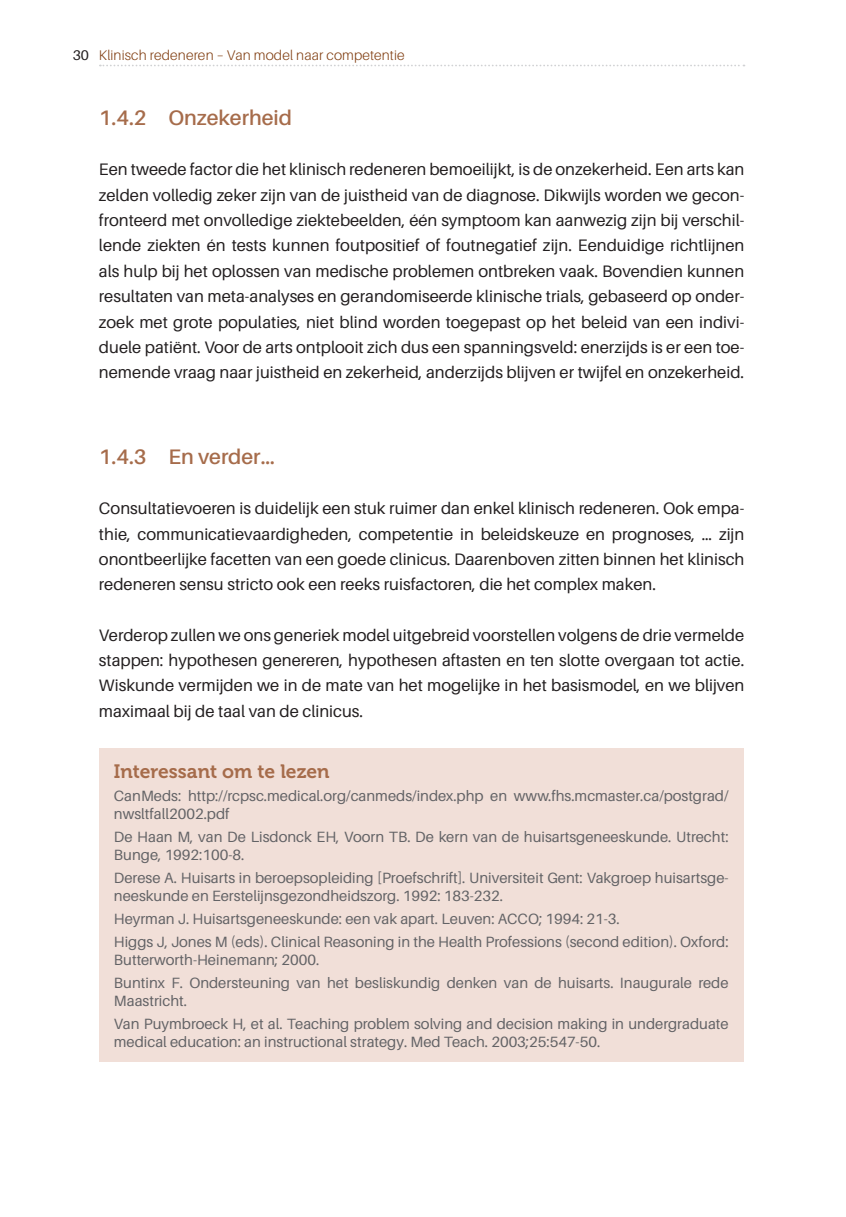
<style>
.page{position:relative;width:846px;height:1217px;background:#fff}
.page>*{position:absolute;margin:0;border:0;box-sizing:border-box;transform-origin:0 0}
.t1{font:600 21px "Aileron";color:#a66c4b}
.t2{font:19.25px "Museo 700";color:#a66c4b}
.t3{font:16.62px/25.4px "Aileron";color:#231f20;text-align:justify}
.t4{font:14.88px/18px "Aileron";color:#636366}
.t5{font:300 14px "Aileron";letter-spacing:.01em;color:#824014}
.s1{font-weight:400;color:#231f20}
</style>
<div class="page">
<svg style="left:100px;top:65px;width:644px;height:1px"></svg>
<div style="left:99px;top:748px;width:644px;height:314px;background:#f1dfd8"></div>
<p class="t5" style="left:73px;top:47px;width:333px"><span class="s1">30</span> Klinisch redeneren – Van model naar competentie</p>
<p class="t1" style="left:99px;top:106px;width:195px">1.4.2 Onzekerheid</p>
<p class="t3" style="left:99px;top:157px;width:646px">Een tweede factor die het klinisch redeneren bemoeilijkt, is de onzekerheid. Een arts kan zelden volledig zeker zijn van de juistheid van de diagnose. Dikwijls worden we gecon&shy;fronteerd met onvolledige ziektebeelden, één symptoom kan aanwezig zijn bij verschil&shy;lende ziekten én tests kunnen foutpositief of foutnegatief zijn. Eenduidige richtlijnen als hulp bij het oplossen van medische problemen ontbreken vaak. Bovendien kunnen resultaten van meta-analyses en gerandomiseerde klinische trials, gebaseerd op onder&shy;zoek met grote populaties, niet blind worden toegepast op het beleid van een indivi&shy;duele patiënt. Voor de arts ontplooit zich dus een spanningsveld: enerzijds is er een toe&shy;nemende vraag naar juistheid en zekerheid, anderzijds blijven er twijfel en onzekerheid.</p>
<p class="t1" style="left:99px;top:445px;width:177px">1.4.3 En verder…</p>
<p class="t3" style="left:99px;top:496px;width:646px">Consultatievoeren is duidelijk een stuk ruimer dan enkel klinisch redeneren. Ook empa&shy;thie, communicatievaardigheden, competentie in beleidskeuze en prognoses, … zijn onontbeerlijke facetten van een goede clinicus. Daarenboven zitten binnen het klinisch redeneren sensu stricto ook een reeks ruisfactoren, die het complex maken.</p>
<p class="t3" style="left:99px;top:622px;width:646px">Verderop zullen we ons generiek model uitgebreid voorstellen volgens de drie vermelde stappen: hypothesen genereren, hypothesen aftasten en ten slotte overgaan tot actie.<br>Wiskunde vermijden we in de mate van het mogelijke in het basismodel, en we blijven maximaal bij de taal van de clinicus.</p>
<p class="t2" style="left:114px;top:760px;width:217px">Interessant om te lezen</p>
<p class="t4" style="left:114px;top:787px;width:616px">CanMeds: http://rcpsc.medical.org/canmeds/index.php en www.fhs.mcmaster.ca/postgrad/ nwsltfall2002.pdf</p>
<p class="t4" style="left:114px;top:828px;width:616px">De Haan M, van De Lisdonck EH, Voorn TB. De kern van de huisartsgeneeskunde. Utrecht:<br>Bunge, 1992:100-8.</p>
<p class="t4" style="left:114px;top:869px;width:616px">Derese A. Huisarts in beroepsopleiding [Proefschrift]. Universiteit Gent: Vakgroep huisartsge&shy;neeskunde en Eerstelijnsgezondheidszorg. 1992: 183-232.</p>
<p class="t4" style="left:114px;top:907px;width:616px;line-height:22.9px">Heyrman J. Huisartsgeneeskunde: een vak apart. Leuven: ACCO; 1994: 21-3.<br>Higgs J, Jones M (eds). Clinical Reasoning in the Health Professions (second edition). Oxford:</p>
<p class="t4" style="left:114px;top:948px;width:616px;line-height:22.9px">Butterworth-Heinemann; 2000.<br>Buntinx F. Ondersteuning van het besliskundig denken van de huisarts. Inaugurale rede</p>
<p class="t4" style="left:114px;top:989px;width:616px;line-height:22.9px">Maastricht.<br>Van Puymbroeck H, et al. Teaching problem solving and decision making in undergraduate</p>
<p class="t4" style="left:114px;top:1033px;width:488px">medical education: an instructional strategy. Med Teach. 2003;25:547-50.</p>
</div>
